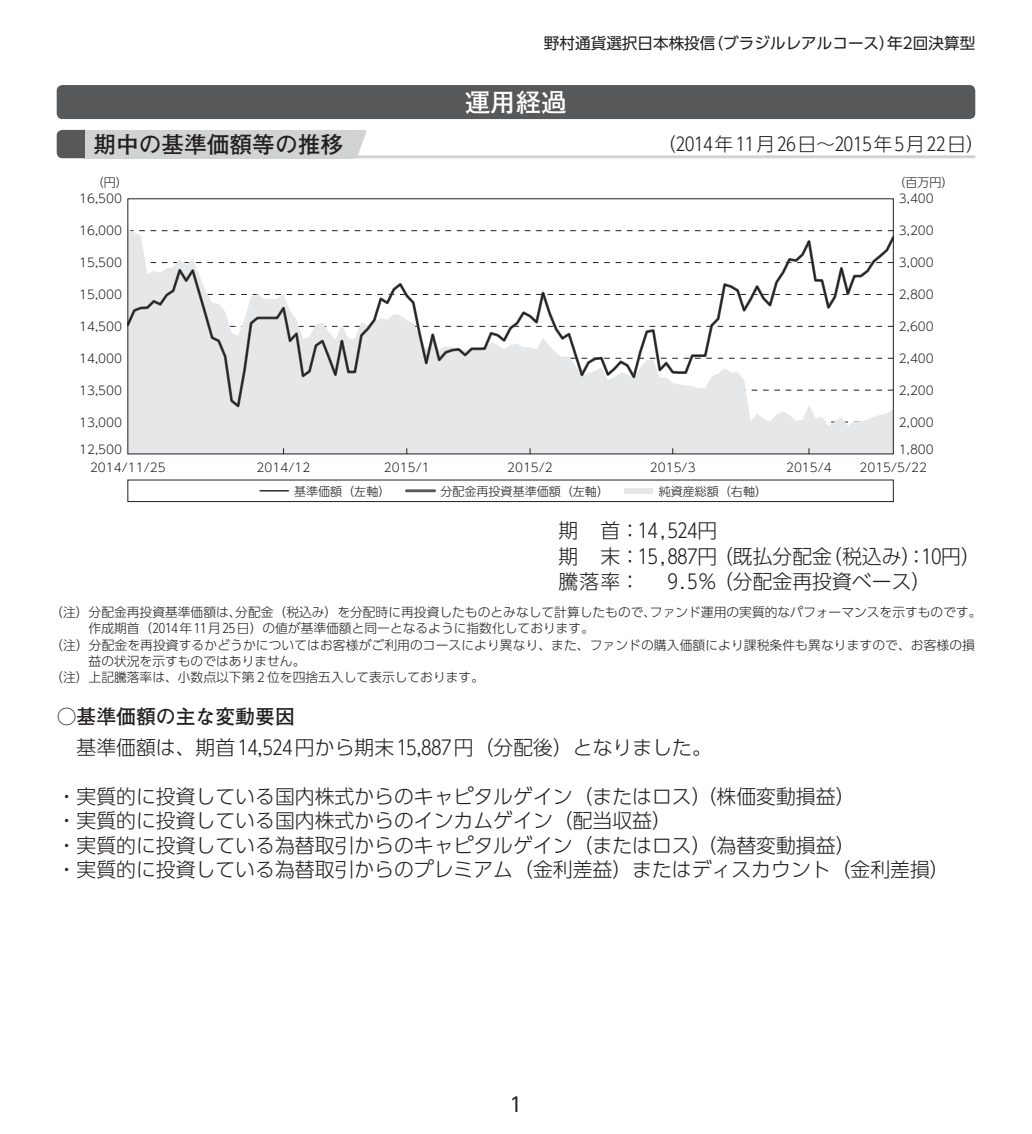
<style>
.page{position:relative;width:1032px;height:1134px;background:#fff}
.page>*{position:absolute;margin:0;border:0;box-sizing:border-box;transform-origin:0 0}
.t1{font:700 25.6px "Futo Go B101 Pro";color:#fff}
.t2{font:700 22.6px "Futo Go B101 Pro";color:#231f20}
.t3{font:300 19.8px/24.4px "UD Shin Go Pro";color:#231f20}
.t4{font:700 19.8px "Futo Go B101 Pro";color:#231f20}
.t5{font:19.8px "UD Shin Go Pro";color:#231f20}
.t6{font:300 18.4px "UD Shin Go Pro";color:#231f20}
.t7{font:15.6px "UD Shin Go Pro";color:#231f20}
.t8{font:300 12.8px "UD Shin Go Pro";color:#231f20}
.t9{font:300 12px "UD Shin Go Pro";color:#231f20}
</style>
<div class="page">
<div style="left:57px;top:85px;width:918px;height:34px;background:#57585a;border-radius:6px"></div>
<hr style="left:85px;top:155px;width:890px;height:3px;background:#d1d2d4">
<svg style="left:57px;top:130px;width:28px;height:28px"></svg>
<div style="left:85px;top:130px;width:267px;height:28px;background:#d1d2d4"></div>
<svg style="left:352px;top:130px;width:15px;height:26px"></svg>
<div style="left:625px;top:488px;width:28px;height:6px;background:#e6e7e9"></div>
<svg style="left:260px;top:490px;width:28px;height:1px"></svg>
<hr style="left:406px;top:489px;width:29px;height:3px;background:#57585a">
<div style="left:128px;top:480px;width:765px;height:22px;border:1px solid #231f20"></div>
<svg style="left:130px;top:230px;width:761px;height:222px;background:#e5e5e7"></svg>
<svg style="left:130px;top:232px;width:761px;height:179px"></svg>
<svg style="left:130px;top:236px;width:761px;height:173px"></svg>
<p class="t7" style="left:544px;top:31px;width:433px">野村通貨選択日本株投信（ブラジルレアルコース）年2回決算型</p>
<p class="t1" style="left:465px;top:82px;width:104px">運用経過</p>
<p class="t2" style="left:94px;top:126px;width:251px">期中の基準価額等の推移</p>
<p class="t6" style="left:657px;top:129px;width:329px">（2014年11月 26日～2015年 5月 22日）</p>
<p class="t9" style="left:92px;top:172px;width:38px">（円）</p>
<p class="t9" style="left:893px;top:172px;width:62px">（百万円）</p>
<p class="t9" style="left:79px;top:189px;width:44px">16,500</p>
<p class="t9" style="left:899px;top:189px;width:36px">3,400</p>
<p class="t9" style="left:79px;top:221px;width:44px">16,000</p>
<p class="t9" style="left:899px;top:221px;width:36px">3,200</p>
<p class="t9" style="left:79px;top:253px;width:44px">15,500</p>
<p class="t9" style="left:899px;top:253px;width:36px">3,000</p>
<p class="t9" style="left:79px;top:285px;width:44px">15,000</p>
<p class="t9" style="left:899px;top:285px;width:36px">2,800</p>
<p class="t9" style="left:79px;top:317px;width:44px">14,500</p>
<p class="t9" style="left:899px;top:317px;width:36px">2,600</p>
<p class="t9" style="left:79px;top:349px;width:44px">14,000</p>
<p class="t9" style="left:899px;top:349px;width:36px">2,400</p>
<p class="t9" style="left:79px;top:381px;width:44px">13,500</p>
<p class="t9" style="left:899px;top:381px;width:36px">2,200</p>
<p class="t9" style="left:79px;top:412px;width:44px">13,000</p>
<p class="t9" style="left:899px;top:412px;width:36px">2,000</p>
<p class="t9" style="left:79px;top:440px;width:44px">12,500</p>
<p class="t9" style="left:899px;top:440px;width:36px">1,800</p>
<p class="t9" style="left:90px;top:458px;width:77px">2014/11/25</p>
<p class="t9" style="left:257px;top:458px;width:55px">2014/12</p>
<p class="t9" style="left:384px;top:458px;width:47px">2015/1</p>
<p class="t9" style="left:507px;top:458px;width:47px">2015/2</p>
<p class="t9" style="left:650px;top:458px;width:47px">2015/3</p>
<p class="t9" style="left:786px;top:458px;width:47px">2015/4</p>
<p class="t9" style="left:859px;top:458px;width:69px">2015/5/22</p>
<p class="t9" style="left:294px;top:481px;width:98px">基準価額（左軸）</p>
<p class="t9" style="left:440px;top:481px;width:170px">分配金再投資基準価額（左軸）</p>
<p class="t9" style="left:659px;top:481px;width:110px">純資産総額（右軸）</p>
<p class="t3" style="left:558px;top:517px;width:424px;line-height:25.6px">期 首：14,524円<br>期 末：15,887円（既払分配金（税込み）：10円）騰落率：</p>
<p class="t3" style="left:668px;top:569px;width:265px">9.5％（分配金再投資ベース）</p>
<p class="t8" style="left:50px;top:602px;width:933px">（注）分配金再投資基準価額は、分配金（税込み）を分配時に再投資したものとみなして計算したもので、ファンド運用の実質的なパフォーマンスを示すものです。</p>
<p class="t8" style="left:89px;top:618px;width:507px">作成期首（2014年 11月 25日）の値が基準価額と同一となるように指数化しております。</p>
<p class="t8" style="left:50px;top:634px;width:926px">（注）分配金を再投資するかどうかについてはお客様がご利用のコースにより異なり、また、ファンドの購入価額により課税条件も異なりますので、お客様の損</p>
<p class="t8" style="left:89px;top:651px;width:218px">益の状況を示すものではありません。</p>
<p class="t8" style="left:50px;top:667px;width:435px">（注）上記騰落率は、小数点以下第2位を四捨五入して表示しております。</p>
<p class="t4" style="left:57px;top:700px;width:240px">○基準価額の主な変動要因</p>
<p class="t3" style="left:77px;top:734px;width:637px">基準価額は、期首 14,524円から期末 15,887円（分配後）となりました。</p>
<p class="t3" style="left:57px;top:783px;width:894px">・実質的に投資している国内株式からのキャピタルゲイン（またはロス）（株価変動損益）<br>・実質的に投資している国内株式からのインカムゲイン（配当収益）<br>・実質的に投資している為替取引からのキャピタルゲイン（またはロス）（為替変動損益）<br>・実質的に投資している為替取引からのプレミアム（金利差益）またはディスカウント（金利差損）</p>
<p class="t5" style="left:509px;top:1088px;width:15px">1</p>
</div>
